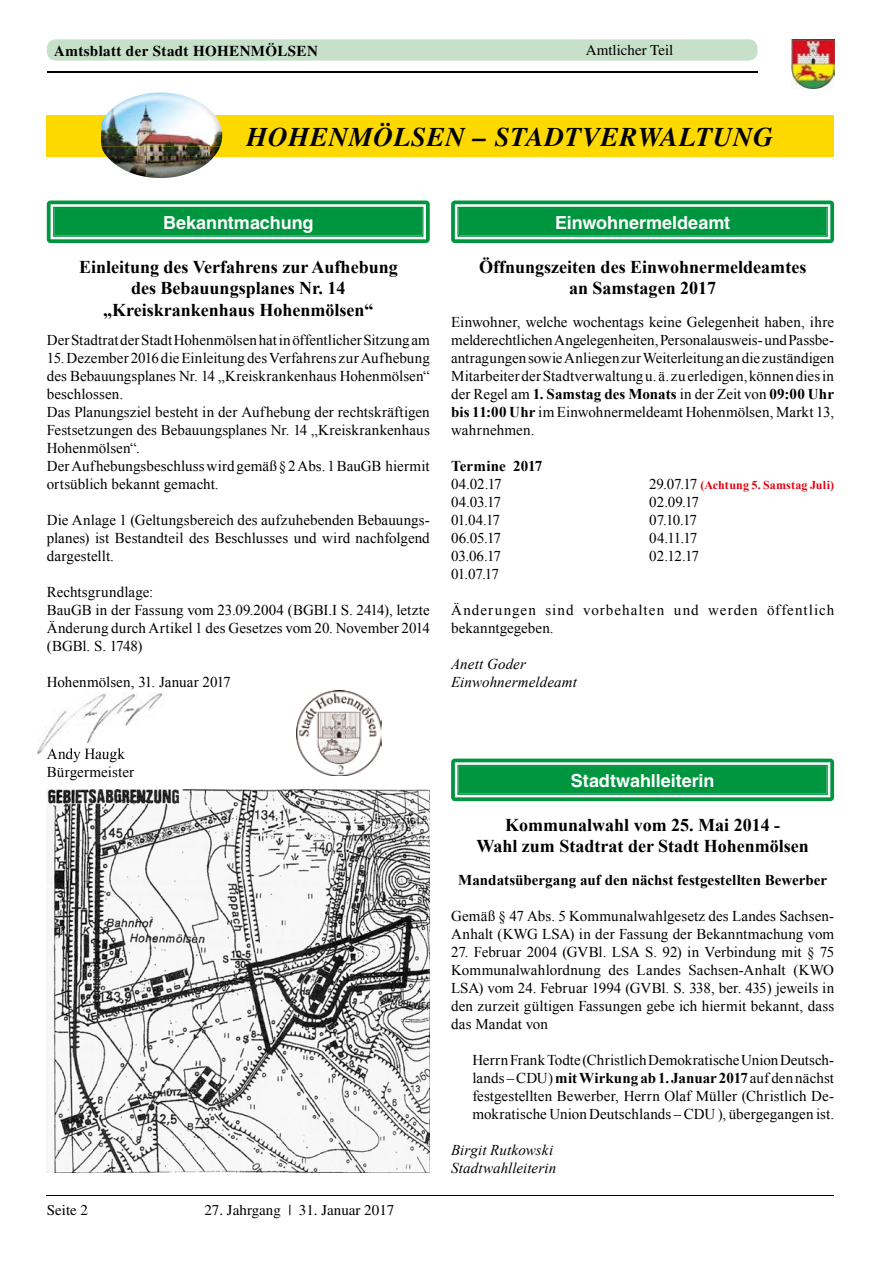
<style>
.page{position:relative;width:881px;height:1263px;background:#fff}
.page>*{position:absolute;margin:0;border:0;box-sizing:border-box;transform-origin:0 0}
.t1{font:italic 700 27px "Times";letter-spacing:.025em;color:#000}
.t2{font:700 18px/21.6px "Times New Roman";color:#000;text-align:center}
.t3{font:700 18px "Helvetica";letter-spacing:-.005em;color:#fff}
.t4{font:15px/18px "Times New Roman";letter-spacing:.005em;color:#000;text-align:justify}
.t5{font:700 15px "Times New Roman";letter-spacing:.005em;color:#000}
.t6{font:15px/18px "Times New Roman";letter-spacing:.065em;color:#000}
.t7{font:italic 15px/18px "Times New Roman";letter-spacing:.005em;color:#000}
.t8{font:15px "Times";color:#000}
.t9{font:700 15px "Times";letter-spacing:.025em;color:#000}
.t10{font:700 12px "Times New Roman";letter-spacing:.01em;color:#e3000f}
.s1{font-weight:700}
.s2{font-weight:400;font-size:15px;color:#000}
</style>
<div class="page">
<div style="left:47px;top:39px;width:710px;height:22px;background:#c7e0c9;border-radius:9px"></div>
<img style="left:791px;top:39px;width:42px;height:50px">
<hr style="left:47px;top:1195px;width:786px;height:1px;background:#000">
<hr style="left:47px;top:71px;width:710px;height:1px;background:#000">
<div style="left:47px;top:115px;width:786px;height:41px;background:#fed900"></div>
<img style="left:106px;top:156px;width:38px;height:20px">
<img style="left:101px;top:146px;width:119px;height:10px">
<img style="left:106px;top:93px;width:109px;height:22px">
<img style="left:101px;top:115px;width:121px;height:31px">
<svg style="left:451px;top:201px;width:382px;height:42px;background:#22a358"></svg>
<svg style="left:451px;top:759px;width:382px;height:42px;background:#22a458"></svg>
<svg style="left:47px;top:201px;width:382px;height:42px;background:#21a358"></svg>
<img style="left:37px;top:692px;width:127px;height:62px">
<img style="left:47px;top:748px;width:78px;height:6px">
<img style="left:296px;top:690px;width:85px;height:85px">
<img style="left:47px;top:789px;width:382px;height:383px">
<p class="t9" style="left:54px;top:42px;width:265px">Amtsblatt der Stadt HOHENMÖLSEN</p>
<p class="t8" style="left:585px;top:41px;width:89px">Amtlicher Teil</p>
<h1 class="t1" style="left:246px;top:121px;width:527px">HOHENMÖLSEN – STADTVERWALTUNG</h1>
<p class="t3" style="left:163px;top:211px;width:152px">Bekanntmachung</p>
<p class="t2" style="left:79px;top:255px;width:320px">Einleitung des Verfahrens zur Aufhebung des Bebauungsplanes Nr. 14 „Kreiskrankenhaus Hohenmölsen“</p>
<p class="t4" style="left:47px;top:330px;width:384px">Der Stadtrat der Stadt Hohenmölsen hat in öffentlicher Sitzung am</p>
<p class="t4" style="left:47px;top:348px;width:384px;text-align:left">15. Dezember 2016 die Einleitung des Verfahrens zur Aufhebung des Bebauungsplanes Nr. 14 „Kreiskrankenhaus Hohenmölsen“ beschlossen.<br>Das Planungsziel besteht in der Aufhebung der rechtskräftigen Festsetzungen des Bebauungsplanes Nr. 14 „Kreiskrankenhaus Hohenmölsen“.<br>Der Aufhebungsbeschluss wird gemäß § 2 Abs. 1 BauGB hiermit ortsüblich bekannt gemacht.</p>
<p class="t4" style="left:47px;top:510px;width:384px">Die Anlage 1 (Geltungsbereich des aufzuhebenden Bebauungs&shy;planes) ist Bestandteil des Beschlusses und wird nachfolgend dargestellt.</p>
<p class="t4" style="left:47px;top:582px;width:384px;text-align:left">Rechtsgrundlage:<br>BauGB in der Fassung vom 23.09.2004 (BGBI.I S. 2414), letzte Änderung durch Artikel 1 des Gesetzes vom 20. November 2014 (BGBl. S. 1748)</p>
<p class="t4" style="left:47px;top:672px;width:185px">Hohenmölsen, 31. Januar 2017</p>
<p class="t3" style="left:555px;top:211px;width:177px">Einwohnermeldeamt</p>
<p class="t2" style="left:479px;top:255px;width:328px">Öffnungszeiten des Einwohnermeldeamtes an Samstagen 2017</p>
<p class="t4" style="left:451px;top:312px;width:384px">Einwohner, welche wochentags keine Gelegenheit haben, ihre melderechtlichen Angelegenheiten, Personalausweis- und Passbe&shy;antragungen sowie Anliegen zur Weiterleitung an die zuständigen Mitarbeiter der Stadtverwaltung u. ä. zu erledigen, können dies in der Regel am <span class="s1">1. Samstag des Monats</span> in der Zeit von <span class="s1">09:00 Uhr bis 11:00 Uhr</span> im Einwohnermeldeamt Hohenmölsen, Markt 13, wahrnehmen.</p>
<p class="t5" style="left:451px;top:455px;width:92px">Termine 2017</p>
<p class="t4" style="left:451px;top:474px;width:52px">04.02.17</p>
<p class="t10" style="left:649px;top:476px;width:186px"><span class="s2">29.07.17</span> (Achtung 5. Samstag Juli)</p>
<p class="t4" style="left:451px;top:492px;width:51px">04.03.17</p>
<p class="t4" style="left:649px;top:492px;width:51px">02.09.17</p>
<p class="t4" style="left:451px;top:510px;width:50px">01.04.17</p>
<p class="t4" style="left:649px;top:510px;width:49px">07.10.17</p>
<p class="t4" style="left:451px;top:528px;width:51px">06.05.17</p>
<p class="t4" style="left:649px;top:528px;width:49px">04.11.17</p>
<p class="t4" style="left:451px;top:546px;width:51px">03.06.17</p>
<p class="t4" style="left:649px;top:546px;width:51px">02.12.17</p>
<p class="t4" style="left:451px;top:564px;width:49px">01.07.17</p>
<p class="t6" style="left:451px;top:600px;width:384px">Änderungen sind vorbehalten und werden öffentlich bekanntgegeben.</p>
<p class="t7" style="left:451px;top:654px;width:127px">Anett Goder<br>Einwohnermeldeamt</p>
<p class="t4" style="left:47px;top:744px;width:89px">Andy Haugk<br>Bürgermeister</p>
<p class="t8" style="left:47px;top:1202px;width:43px">Seite 2</p>
<p class="t8" style="left:204px;top:1202px;width:191px">27. Jahrgang | 31. Januar 2017</p>
<p class="t3" style="left:570px;top:769px;width:145px">Stadtwahlleiterin</p>
<p class="t2" style="left:476px;top:813px;width:334px">Kommunalwahl vom 25. Mai 2014 -<br>Wahl zum Stadtrat der Stadt Hohenmölsen</p>
<p class="t5" style="left:458px;top:869px;width:370px">Mandatsübergang auf den nächst festgestellten Bewerber</p>
<p class="t4" style="left:451px;top:906px;width:384px">Gemäß § 47 Abs. 5 Kommunalwahlgesetz des Landes Sachsen-<br>Anhalt (KWG LSA) in der Fassung der Bekanntmachung vom</p>
<p class="t4" style="left:451px;top:942px;width:384px">27. Februar 2004 (GVBl. LSA S. 92) in Verbindung mit § 75<br>Kommunalwahlordnung des Landes Sachsen-Anhalt (KWO LSA) vom 24. Februar 1994 (GVBl. S. 338, ber. 435) jeweils in den zurzeit gültigen Fassungen gebe ich hiermit bekannt, dass das Mandat von</p>
<p class="t4" style="left:472px;top:1050px;width:363px">Herrn Frank Todte (Christlich Demokratische Union Deutsch&shy;lands – CDU) <span class="s1">mit Wirkung ab 1. Januar 2017</span> auf den nächst festgestellten Bewerber, Herrn Olaf Müller (Christlich De&shy;mokratische Union Deutschlands – CDU ), übergegangen ist.</p>
<p class="t7" style="left:451px;top:1140px;width:107px">Birgit Rutkowski<br>Stadtwahlleiterin</p>
</div>
